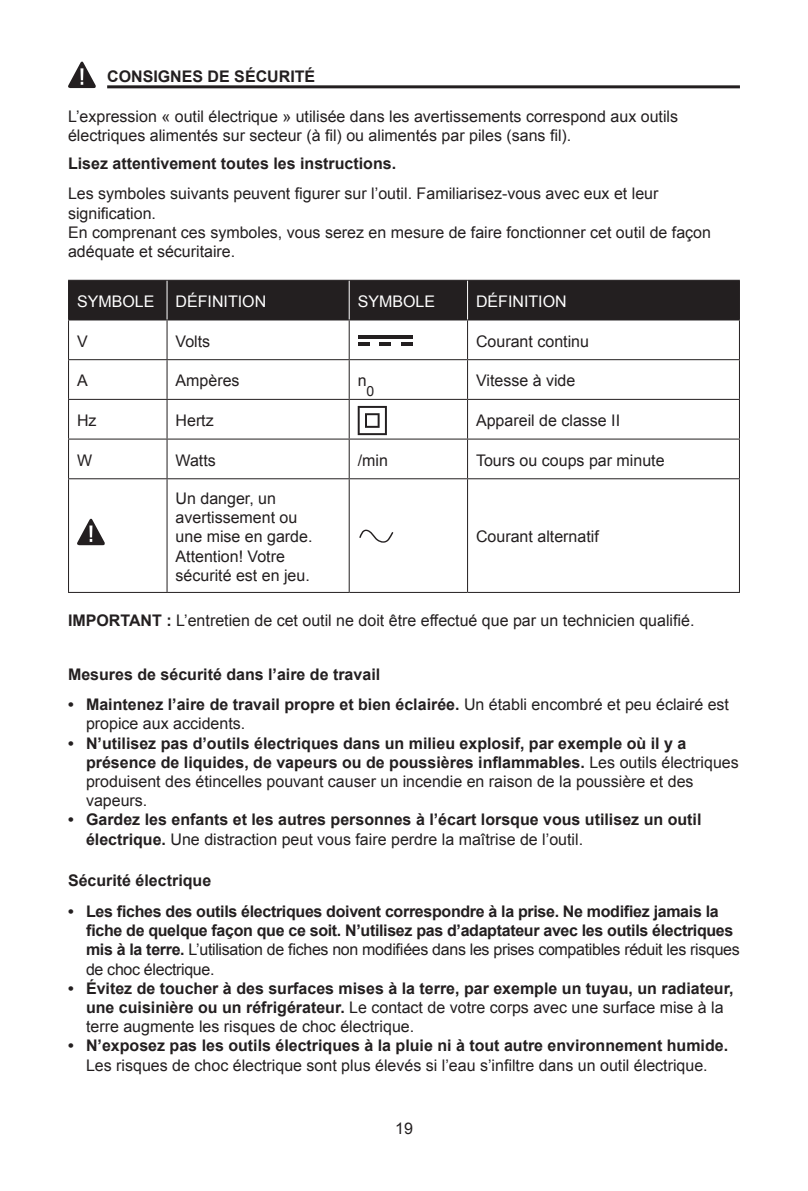
<style>
.page{position:relative;width:808px;height:1191px;background:#fff}
.page>*{position:absolute;margin:0;border:0;box-sizing:border-box;transform-origin:0 0}
.t1{font:16px/19.2px "Arial";color:#231f20}
.t2{font:700 16px/19.2px "Arial";color:#231f20}
.t3{font:700 16px/19.2px "Arial";letter-spacing:-.02em;color:#231f20}
.t4{font:16px "Arial";color:#fff}
.t5{font:14px "Arial";color:#231f20}
.s1{font-weight:700}
.s2{font-weight:400}
</style>
<div class="page">
<hr style="left:107px;top:85px;width:633px;height:3px;background:#231f20">
<div style="left:69px;top:280px;width:670px;height:40px;background:#231f20"></div>
<hr style="left:68px;top:280px;width:99px;height:1px;background:#231f20">
<hr style="left:68px;top:281px;width:1px;height:38px;background:#231f20">
<hr style="left:167px;top:280px;width:182px;height:1px;background:#231f20">
<hr style="left:349px;top:280px;width:118px;height:1px;background:#231f20">
<hr style="left:468px;top:280px;width:272px;height:1px;background:#231f20">
<hr style="left:739px;top:281px;width:1px;height:38px;background:#231f20">
<hr style="left:68px;top:319px;width:99px;height:1px;background:#231f20">
<hr style="left:68px;top:320px;width:1px;height:39px;background:#231f20">
<hr style="left:167px;top:319px;width:182px;height:1px;background:#231f20">
<hr style="left:167px;top:320px;width:1px;height:39px;background:#231f20">
<hr style="left:349px;top:319px;width:118px;height:1px;background:#231f20">
<hr style="left:349px;top:320px;width:1px;height:39px;background:#231f20">
<hr style="left:468px;top:319px;width:272px;height:1px;background:#231f20">
<hr style="left:467px;top:320px;width:1px;height:39px;background:#231f20">
<hr style="left:739px;top:320px;width:1px;height:39px;background:#231f20">
<hr style="left:68px;top:359px;width:99px;height:1px;background:#231f20">
<hr style="left:68px;top:360px;width:1px;height:39px;background:#231f20">
<hr style="left:167px;top:359px;width:182px;height:1px;background:#231f20">
<hr style="left:167px;top:360px;width:1px;height:39px;background:#231f20">
<hr style="left:349px;top:359px;width:118px;height:1px;background:#231f20">
<hr style="left:349px;top:360px;width:1px;height:39px;background:#231f20">
<hr style="left:468px;top:359px;width:272px;height:1px;background:#231f20">
<hr style="left:467px;top:360px;width:1px;height:39px;background:#231f20">
<hr style="left:739px;top:360px;width:1px;height:39px;background:#231f20">
<hr style="left:68px;top:399px;width:99px;height:1px;background:#231f20">
<hr style="left:68px;top:400px;width:1px;height:38px;background:#231f20">
<hr style="left:167px;top:399px;width:182px;height:1px;background:#231f20">
<hr style="left:167px;top:400px;width:1px;height:38px;background:#231f20">
<hr style="left:349px;top:399px;width:118px;height:1px;background:#231f20">
<hr style="left:349px;top:400px;width:1px;height:38px;background:#231f20">
<hr style="left:468px;top:399px;width:272px;height:1px;background:#231f20">
<hr style="left:467px;top:400px;width:1px;height:38px;background:#231f20">
<hr style="left:739px;top:400px;width:1px;height:38px;background:#231f20">
<hr style="left:68px;top:438px;width:99px;height:1px;background:#231f20">
<hr style="left:68px;top:439px;width:1px;height:39px;background:#231f20">
<hr style="left:167px;top:438px;width:182px;height:1px;background:#231f20">
<hr style="left:167px;top:439px;width:1px;height:39px;background:#231f20">
<hr style="left:349px;top:438px;width:118px;height:1px;background:#231f20">
<hr style="left:349px;top:439px;width:1px;height:39px;background:#231f20">
<hr style="left:468px;top:438px;width:272px;height:1px;background:#231f20">
<hr style="left:467px;top:439px;width:1px;height:39px;background:#231f20">
<hr style="left:739px;top:439px;width:1px;height:39px;background:#231f20">
<hr style="left:68px;top:478px;width:99px;height:1px;background:#231f20">
<hr style="left:68px;top:479px;width:1px;height:113px;background:#231f20">
<hr style="left:167px;top:478px;width:182px;height:1px;background:#231f20">
<hr style="left:167px;top:479px;width:1px;height:113px;background:#231f20">
<hr style="left:349px;top:478px;width:118px;height:1px;background:#231f20">
<hr style="left:349px;top:479px;width:1px;height:113px;background:#231f20">
<hr style="left:468px;top:478px;width:272px;height:1px;background:#231f20">
<hr style="left:467px;top:479px;width:1px;height:113px;background:#231f20">
<hr style="left:739px;top:479px;width:1px;height:113px;background:#231f20">
<hr style="left:68px;top:592px;width:99px;height:1px;background:#231f20">
<hr style="left:167px;top:592px;width:182px;height:1px;background:#231f20">
<hr style="left:349px;top:592px;width:118px;height:1px;background:#231f20">
<hr style="left:468px;top:592px;width:272px;height:1px;background:#231f20">
<hr style="left:167px;top:281px;width:1px;height:38px;background:#fff">
<hr style="left:349px;top:281px;width:1px;height:38px;background:#fff">
<hr style="left:467px;top:281px;width:1px;height:38px;background:#fff">
<hr style="left:358px;top:335px;width:54px;height:4px;background:#231f20">
<hr style="left:401px;top:342px;width:11px;height:4px;background:#231f20">
<hr style="left:380px;top:342px;width:11px;height:4px;background:#231f20">
<hr style="left:358px;top:342px;width:11px;height:4px;background:#231f20">
<svg style="left:358px;top:406px;width:29px;height:29px"></svg>
<svg style="left:77px;top:518px;width:28px;height:27px"></svg>
<svg style="left:359px;top:529px;width:34px;height:14px"></svg>
<svg style="left:68px;top:61px;width:28px;height:27px"></svg>
<p class="t2" style="left:107px;top:67px;width:210px">CONSIGNES DE SÉCURITÉ</p>
<p class="t1" style="left:68px;top:107px;width:612px">L’expression « outil électrique » utilisée dans les avertissements correspond aux outils électriques alimentés sur secteur (à fil) ou alimentés par piles (sans fil).</p>
<p class="t2" style="left:68px;top:154px;width:330px">Lisez attentivement toutes les instructions.</p>
<p class="t1" style="left:68px;top:184px;width:644px">Les symboles suivants peuvent figurer sur l’outil. Familiarisez-vous avec eux et leur signification.<br>En comprenant ces symboles, vous serez en mesure de faire fonctionner cet outil de façon adéquate et sécuritaire.</p>
<p class="t4" style="left:77px;top:291px;width:79px">SYMBOLE</p>
<p class="t4" style="left:176px;top:291px;width:92px">DÉFINITION</p>
<p class="t4" style="left:358px;top:291px;width:79px">SYMBOLE</p>
<p class="t4" style="left:476px;top:291px;width:92px">DÉFINITION</p>
<p class="t1" style="left:77px;top:332px;width:12px">V</p>
<p class="t1" style="left:176px;top:332px;width:36px">Volts</p>
<p class="t1" style="left:476px;top:332px;width:114px">Courant continu</p>
<p class="t1" style="left:77px;top:371px;width:12px">A</p>
<p class="t1" style="left:176px;top:371px;width:66px">Ampères</p>
<p class="t1" style="left:358px;top:371px;width:10px">n</p>
<p class="t5" style="left:367px;top:382px;width:9px">0</p>
<p class="t1" style="left:476px;top:371px;width:101px">Vitesse à vide</p>
<p class="t1" style="left:77px;top:411px;width:21px">Hz</p>
<p class="t1" style="left:176px;top:411px;width:40px">Hertz</p>
<p class="t1" style="left:476px;top:411px;width:146px">Appareil de classe II</p>
<p class="t1" style="left:77px;top:451px;width:17px">W</p>
<p class="t1" style="left:176px;top:451px;width:42px">Watts</p>
<p class="t1" style="left:358px;top:451px;width:32px">/min</p>
<p class="t1" style="left:476px;top:451px;width:190px">Tours ou coups par minute</p>
<p class="t1" style="left:176px;top:489px;width:138px">Un danger, un avertissement ou une mise en garde.<br>Attention! Votre sécurité est en jeu.</p>
<p class="t1" style="left:476px;top:527px;width:124px">Courant alternatif</p>
<p class="t1" style="left:68px;top:611px;width:628px"><span class="s1">IMPORTANT :</span> L’entretien de cet outil ne doit être effectué que par un technicien qualifié.</p>
<p class="t2" style="left:68px;top:665px;width:314px">Mesures de sécurité dans l’aire de travail</p>
<p class="t1" style="left:86px;top:695px;width:644px;text-indent:-18px"><span class="s1">• Maintenez l’aire de travail propre et bien éclairée.</span> Un établi encombré et peu éclairé est propice aux accidents.</p>
<p class="t2" style="left:86px;top:734px;width:654px;text-indent:-18px">• N’utilisez pas d’outils électriques dans un milieu explosif, par exemple où il y a présence de liquides, de vapeurs ou de poussières inflammables. <span class="s2">Les outils électriques produisent des étincelles pouvant causer un incendie en raison de la poussière et des vapeurs.</span></p>
<p class="t2" style="left:86px;top:810px;width:617px;text-indent:-18px">• Gardez les enfants et les autres personnes à l’écart lorsque vous utilisez un outil électrique. <span class="s2">Une distraction peut vous faire perdre la maîtrise de l’outil.</span></p>
<p class="t2" style="left:68px;top:871px;width:145px">Sécurité électrique</p>
<p class="t3" style="left:86px;top:902px;width:655px;text-indent:-18px">• Les fiches des outils électriques doivent correspondre à la prise. Ne modifiez jamais la fiche de quelque façon que ce soit. N’utilisez pas d’adaptateur avec les outils électriques mis à la terre. <span class="s2">L’utilisation de fiches non modifiées dans les prises compatibles réduit les risques de choc électrique.</span></p>
<p class="t2" style="left:86px;top:979px;width:649px;text-indent:-18px">• Évitez de toucher à des surfaces mises à la terre, par exemple un tuyau, un radiateur, une cuisinière ou un réfrigérateur. <span class="s2">Le contact de votre corps avec une surface mise à la terre augmente les risques de choc électrique.</span></p>
<p class="t2" style="left:68px;top:1036px;width:661px">• N’exposez pas les outils électriques à la pluie ni à tout autre environnement humide.</p>
<p class="t1" style="left:86px;top:1055px;width:623px">Les risques de choc électrique sont plus élevés si l’eau s’infiltre dans un outil électrique.</p>
<p class="t1" style="left:395px;top:1118px;width:19px">19</p>
</div>
